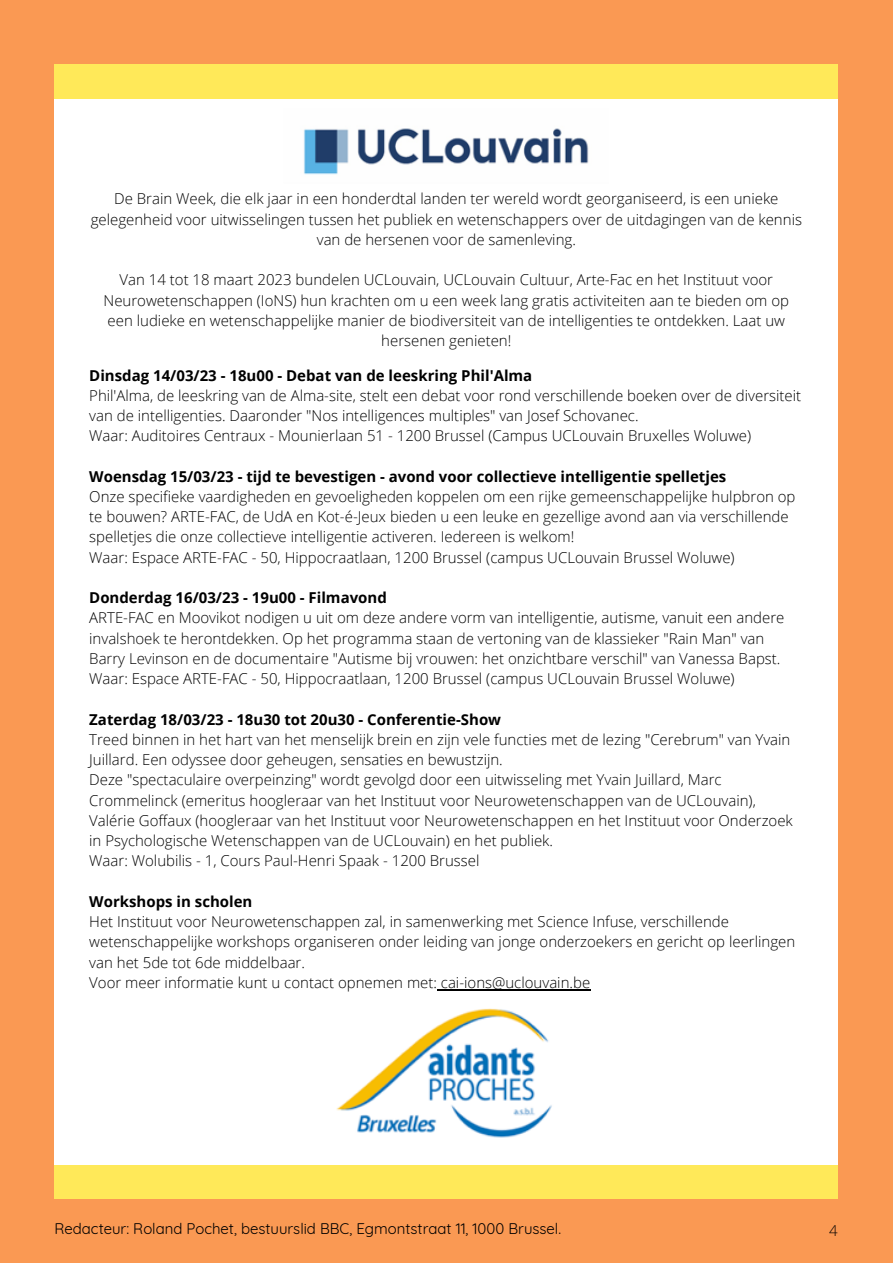
<style>
.page{position:relative;width:893px;height:1264px;background:#fff}
.page>*{position:absolute;margin:0;border:0;box-sizing:border-box;transform-origin:0 0}
.t1{font:300 15px/20.2px "Open Sans";color:#000}
.t2{font:700 15px "Open Sans";color:#000}
.t3{font:15px "Quicksand";color:#000}
</style>
<div class="page">
<div style="left:0;top:0;width:892px;height:1262px;background:#fa9953"></div>
<svg style="left:504px;top:1198px;width:26px;height:1px"></svg>
<svg style="left:837px;top:1078px;width:1px;height:38px"></svg>
<svg style="left:799px;top:1198px;width:20px;height:1px"></svg>
<svg style="left:374px;top:1198px;width:32px;height:1px"></svg>
<svg style="left:837px;top:124px;width:1px;height:27px"></svg>
<svg style="left:837px;top:964px;width:1px;height:39px"></svg>
<svg style="left:837px;top:593px;width:1px;height:30px"></svg>
<svg style="left:837px;top:759px;width:1px;height:21px"></svg>
<svg style="left:837px;top:330px;width:1px;height:21px"></svg>
<svg style="left:278px;top:1198px;width:38px;height:1px"></svg>
<svg style="left:837px;top:1015px;width:1px;height:35px"></svg>
<svg style="left:837px;top:880px;width:1px;height:32px"></svg>
<svg style="left:67px;top:1198px;width:30px;height:1px"></svg>
<svg style="left:54px;top:235px;width:1px;height:24px"></svg>
<svg style="left:837px;top:403px;width:1px;height:28px"></svg>
<svg style="left:837px;top:225px;width:1px;height:33px"></svg>
<svg style="left:54px;top:1045px;width:1px;height:25px"></svg>
<svg style="left:437px;top:1198px;width:34px;height:1px"></svg>
<div style="left:55px;top:77px;width:782px;height:1108px;background:#fff"></div>
<div style="left:55px;top:1165px;width:782px;height:33px;background:#ffe959"></div>
<div style="left:55px;top:64px;width:782px;height:34px;background:#ffe959"></div>
<img style="left:304px;top:128px;width:285px;height:47px">
<hr style="left:437px;top:988px;width:153px;height:2px;background:#000">
<img style="left:336px;top:1008px;width:216px;height:130px">
<p class="t1" style="left:91px;top:188px;width:712px;text-align:center">De Brain Week, die elk jaar in een honderdtal landen ter wereld wordt georganiseerd, is een unieke gelegenheid voor uitwisselingen tussen het publiek en wetenschappers over de uitdagingen van de kennis van de hersenen voor de samenleving.</p>
<p class="t1" style="left:103px;top:269px;width:687px;text-align:center">Van 14 tot 18 maart 2023 bundelen UCLouvain, UCLouvain Cultuur, Arte-Fac en het Instituut voor Neurowetenschappen (IoNS) hun krachten om u een week lang gratis activiteiten aan te bieden om op een ludieke en wetenschappelijke manier de biodiversiteit van de intelligenties te ontdekken. Laat uw hersenen genieten!</p>
<p class="t2" style="left:89px;top:364px;width:444px">Dinsdag 14/03/23 - 18u00 - Debat van de leeskring Phil'Alma</p>
<p class="t1" style="left:89px;top:385px;width:713px">Phil'Alma, de leeskring van de Alma-site, stelt een debat voor rond verschillende boeken over de diversiteit van de intelligenties. Daaronder "Nos intelligences multiples" van Josef Schovanec.<br>Waar: Auditoires Centraux - Mounierlaan 51 - 1200 Brussel (Campus UCLouvain Bruxelles Woluwe)</p>
<p class="t2" style="left:89px;top:466px;width:638px">Woensdag 15/03/23 - tijd te bevestigen - avond voor collectieve intelligentie spelletjes</p>
<p class="t1" style="left:89px;top:486px;width:707px">Onze specifieke vaardigheden en gevoeligheden koppelen om een rijke gemeenschappelijke hulpbron op te bouwen? ARTE-FAC, de UdA en Kot-é-Jeux bieden u een leuke en gezellige avond aan via verschillende spelletjes die onze collectieve intelligentie activeren. Iedereen is welkom!<br>Waar: Espace ARTE-FAC - 50, Hippocraatlaan, 1200 Brussel (campus UCLouvain Brussel Woluwe)</p>
<p class="t2" style="left:89px;top:587px;width:299px">Donderdag 16/03/23 - 19u00 - Filmavond</p>
<p class="t1" style="left:89px;top:607px;width:696px">ARTE-FAC en Moovikot nodigen u uit om deze andere vorm van intelligentie, autisme, vanuit een andere invalshoek te herontdekken. Op het programma staan de vertoning van de klassieker "Rain Man" van Barry Levinson en de documentaire "Autisme bij vrouwen: het onzichtbare verschil" van Vanessa Bapst.<br>Waar: Espace ARTE-FAC - 50, Hippocraatlaan, 1200 Brussel (campus UCLouvain Brussel Woluwe)</p>
<p class="t2" style="left:89px;top:708px;width:413px">Zaterdag 18/03/23 - 18u30 tot 20u30 - Conferentie-Show</p>
<p class="t1" style="left:89px;top:729px;width:705px">Treed binnen in het hart van het menselijk brein en zijn vele functies met de lezing "Cerebrum" van Yvain Juillard. Een odyssee door geheugen, sensaties en bewustzijn.<br>Deze "spectaculaire overpeinzing" wordt gevolgd door een uitwisseling met Yvain Juillard, Marc Crommelinck (emeritus hoogleraar van het Instituut voor Neurowetenschappen van de UCLouvain), Valérie Goffaux (hoogleraar van het Instituut voor Neurowetenschappen en het Instituut voor Onderzoek in Psychologische Wetenschappen van de UCLouvain) en het publiek.<br>Waar: Wolubilis - 1, Cours Paul-Henri Spaak - 1200 Brussel</p>
<p class="t2" style="left:89px;top:890px;width:165px">Workshops in scholen</p>
<p class="t1" style="left:89px;top:911px;width:707px">Het Instituut voor Neurowetenschappen zal, in samenwerking met Science Infuse, verschillende wetenschappelijke workshops organiseren onder leiding van jonge onderzoekers en gericht op leerlingen van het 5de tot 6de middelbaar.<br>Voor meer informatie kunt u contact opnemen met: cai-ions@uclouvain.be</p>
<p class="t3" style="left:55px;top:1219px;width:508px">Redacteur: Roland Pochet, bestuurslid BBC, Egmontstraat 11, 1000 Brussel.</p>
<p class="t1" style="left:829px;top:1219px;width:10px">4</p>
</div>
